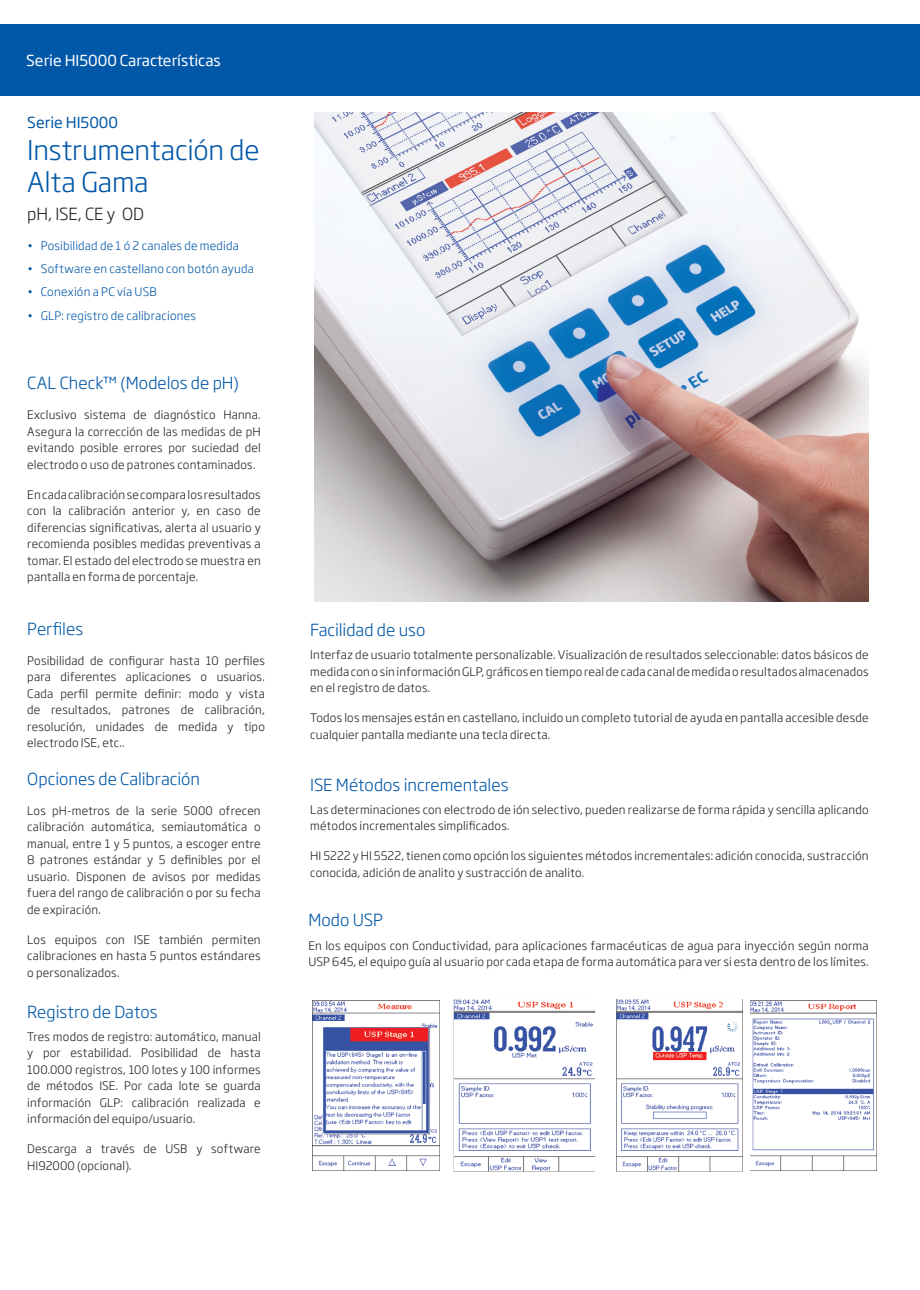
<style>
.page{position:relative;width:920px;height:1290px;background:#fff}
.page>*{position:absolute;margin:0;border:0;box-sizing:border-box;transform-origin:0 0}
.t1{font:300 27px/32.4px "Soho Gothic Pro";letter-spacing:-.005em;color:#0157a8}
.t2{font:300 16.5px "Soho Gothic Pro";color:#0157a8}
.t3{font:300 16.5px "Soho Gothic Pro";letter-spacing:-.005em;color:#231f20}
.t4{font:15px "Soho Gothic Pro";color:#fff}
.t5{font:15px "Soho Gothic Pro";color:#0157a8}
.t6{font:300 11.7px/16.5px "Soho Gothic Pro";letter-spacing:.015em;color:#231f20;text-align:justify}
.t7{font:300 11.7px "Soho Gothic Pro";letter-spacing:.015em;color:#0157a8}
</style>
<div class="page">
<img style="left:312px;top:1000px;width:127px;height:170px">
<img style="left:454px;top:999px;width:141px;height:173px">
<img style="left:750px;top:1000px;width:127px;height:170px">
<img style="left:616px;top:999px;width:127px;height:173px">
<img style="left:315px;top:113px;width:554px;height:488px">
<div style="left:0;top:24px;width:920px;height:72px;background:#0157a8"></div>
<p class="t4" style="left:26px;top:48px;width:196px">Serie HI5000 Características</p>
<p class="t5" style="left:27px;top:111px;width:92px">Serie HI5000</p>
<h1 class="t1" style="left:27px;top:132px;width:234px">Instrumentación de<br>Alta Gama</h1>
<h2 class="t3" style="left:27px;top:201px;width:118px">pH, ISE, CE y OD</h2>
<p class="t7" style="left:27px;top:236px;width:213px">• Posibilidad de 1 ó 2 canales de medida</p>
<p class="t7" style="left:27px;top:260px;width:228px">• Software en castellano con botón ayuda</p>
<p class="t7" style="left:27px;top:283px;width:131px">• Conexión a PC vía USB</p>
<p class="t7" style="left:27px;top:306px;width:170px">• GLP: registro de calibraciones</p>
<h2 class="t2" style="left:27px;top:370px;width:213px">CAL Check™ (Modelos de pH)</h2>
<p class="t6" style="left:27px;top:406px;width:235px">Exclusivo sistema de diagnóstico Hanna.<br>Asegura la corrección de las medidas de pH evitando posible errores por suciedad del electrodo o uso de patrones contaminados.</p>
<p class="t6" style="left:27px;top:485px;width:235px">En cada calibración se compara los resultados con la calibración anterior y, en caso de diferencias significativas, alerta al usuario y recomienda posibles medidas preventivas a tomar. El estado del electrodo se muestra en pantalla en forma de porcentaje.</p>
<h2 class="t2" style="left:27px;top:616px;width:57px">Perfiles</h2>
<p class="t6" style="left:27px;top:652px;width:239px">Posibilidad de configurar hasta 10 perfiles para diferentes aplicaciones o usuarios.<br>Cada perfil permite definir: modo y vista de resultados, patrones de calibración, resolución, unidades de medida y tipo electrodo ISE, etc..</p>
<h2 class="t2" style="left:27px;top:766px;width:174px">Opciones de Calibración</h2>
<p class="t6" style="left:27px;top:801px;width:235px">Los pH-metros de la serie 5000 ofrecen calibración automática, semiautomática o manual, entre 1 y 5 puntos, a escoger entre 8 patrones estándar y 5 definibles por el usuario. Disponen de avisos por medidas fuera del rango de calibración o por su fecha de expiración.</p>
<p class="t6" style="left:27px;top:930px;width:235px">Los equipos con ISE también permiten calibraciones en hasta 5 puntos estándares o personalizados.</p>
<h2 class="t2" style="left:27px;top:999px;width:132px">Registro de Datos</h2>
<p class="t6" style="left:27px;top:1027px;width:235px">Tres modos de registro: automático, manual y por estabilidad. Posibilidad de hasta 100.000 registros, 100 lotes y 100 informes de métodos ISE. Por cada lote se guarda información GLP: calibración realizada e información del equipo/usuario.</p>
<p class="t6" style="left:27px;top:1140px;width:235px">Descarga a través de USB y software<br>HI92000 (opcional).</p>
<h2 class="t2" style="left:310px;top:617px;width:117px">Facilidad de uso</h2>
<p class="t6" style="left:310px;top:646px;width:560px">Interfaz de usuario totalmente personalizable. Visualización de resultados seleccionable: datos básicos de medida con o sin información GLP, gráficos en tiempo real de cada canal de medida o resultados almacenados en el registro de datos.</p>
<p class="t6" style="left:310px;top:709px;width:560px">Todos los mensajes están en castellano, incluido un completo tutorial de ayuda en pantalla accesible desde cualquier pantalla mediante una tecla directa.</p>
<h2 class="t2" style="left:310px;top:772px;width:200px">ISE Métodos incrementales</h2>
<p class="t6" style="left:310px;top:801px;width:560px">Las determinaciones con electrodo de ión selectivo, pueden realizarse de forma rápida y sencilla aplicando métodos incrementales simplificados.</p>
<p class="t6" style="left:310px;top:847px;width:560px">HI 5222 y HI 5522, tienen como opción los siguientes métodos incrementales: adición conocida, sustracción conocida, adición de analito y sustracción de analito.</p>
<h2 class="t2" style="left:308px;top:907px;width:76px">Modo USP</h2>
<p class="t6" style="left:308px;top:936px;width:562px">En los equipos con Conductividad, para aplicaciones farmacéuticas de agua para inyección según norma<br>USP 645, el equipo guía al usuario por cada etapa de forma automática para ver si esta dentro de los límites.</p>
</div>
